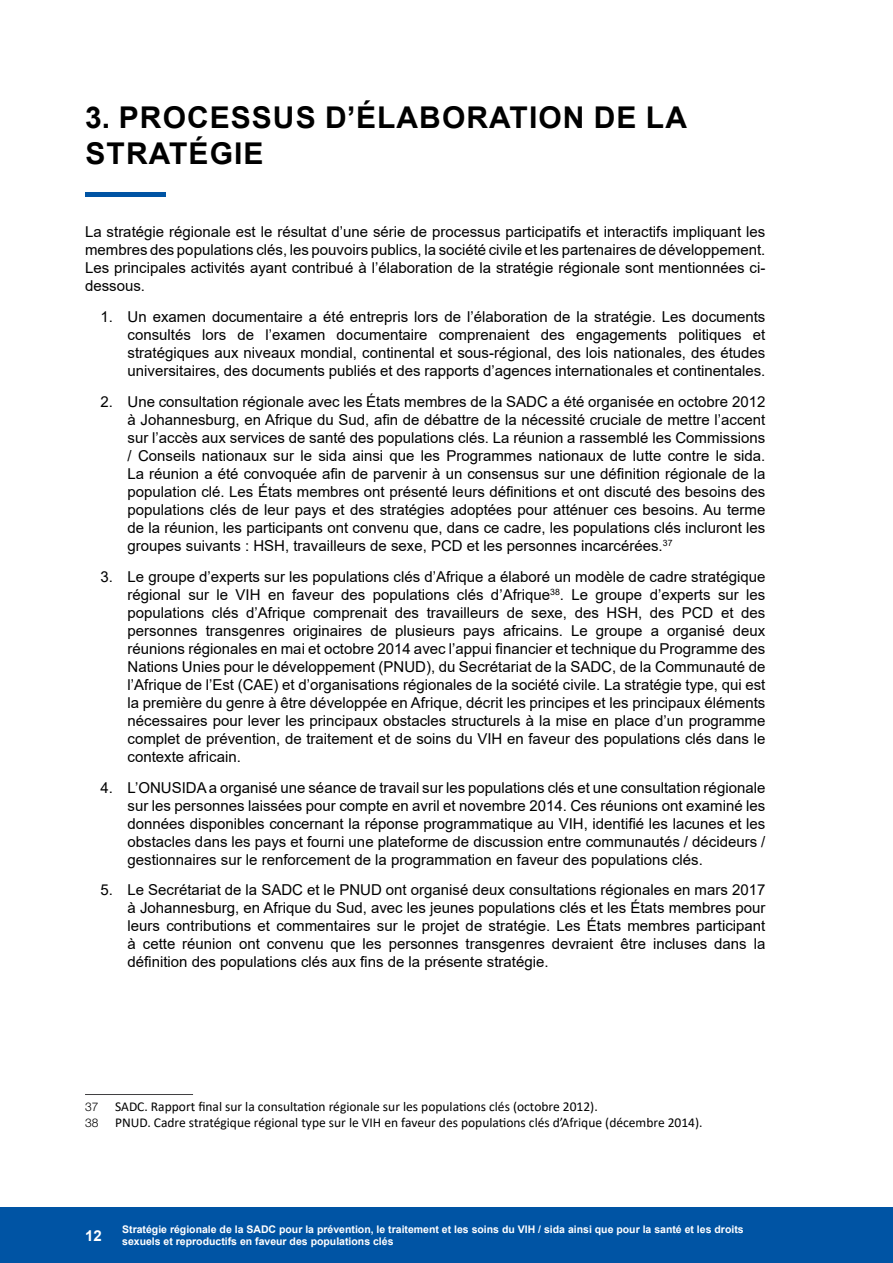
<style>
.page{position:relative;width:893px;height:1263px;background:#fff}
.page>*{position:absolute;margin:0;border:0;box-sizing:border-box;transform-origin:0 0}
.t1{font:700 30px/36px "Arial";letter-spacing:.035em;color:#000}
.t2{font:15px/18px "Arial";color:#000;text-align:justify}
.t3{font:700 15px "Arial";color:#fff}
.t4{font:13.5px/16.2px "Calibri";color:#000}
.t5{font:700 10.5px/12.6px "Arial";color:#fff}
.s1{font-family:"Helvetica Neue LT Std";font-weight:300;font-size:12px}
</style>
<div class="page">
<div style="left:0;top:1207px;width:893px;height:56px;background:#0054a4"></div>
<hr style="left:85px;top:193px;width:81px;height:4px;background:#0054a4">
<hr style="left:85px;top:1094px;width:108px;height:1px;background:#414042">
<h1 class="t1" style="left:85px;top:100px;width:603px">3. PROCESSUS D’ÉLABORATION DE LA<br>STRATÉGIE</h1>
<p class="t2" style="left:85px;top:223px;width:682px">La stratégie régionale est le résultat d’une série de processus participatifs et interactifs impliquant les membres des populations clés, les pouvoirs publics, la société civile et les partenaires de développement.<br>Les principales activités ayant contribué à l’élaboration de la stratégie régionale sont mentionnées ci&shy;dessous.</p>
<p class="t2" style="left:128px;top:308px;width:639px;text-indent:-27px">1. Un examen documentaire a été entrepris lors de l’élaboration de la stratégie. Les documents consultés lors de l’examen documentaire comprenaient des engagements politiques et stratégiques aux niveaux mondial, continental et sous-régional, des lois nationales, des études universitaires, des documents publiés et des rapports d’agences internationales et continentales.</p>
<p class="t2" style="left:128px;top:393px;width:639px;text-indent:-27px">2. Une consultation régionale avec les États membres de la SADC a été organisée en octobre 2012 à Johannesburg, en Afrique du Sud, afin de débattre de la nécessité cruciale de mettre l’accent sur l’accès aux services de santé des populations clés. La réunion a rassemblé les Commissions / Conseils nationaux sur le sida ainsi que les Programmes nationaux de lutte contre le sida.<br>La réunion a été convoquée afin de parvenir à un consensus sur une définition régionale de la population clé. Les États membres ont présenté leurs définitions et ont discuté des besoins des populations clés de leur pays et des stratégies adoptées pour atténuer ces besoins. Au terme de la réunion, les participants ont convenu que, dans ce cadre, les populations clés incluront les groupes suivants : HSH, travailleurs de sexe, PCD et les personnes incarcérées.<sup>37</sup></p>
<p class="t2" style="left:128px;top:567px;width:639px;text-indent:-27px">3. Le groupe d’experts sur les populations clés d’Afrique a élaboré un modèle de cadre stratégique régional sur le VIH en faveur des populations clés d’Afrique<sup>38</sup>. Le groupe d’experts sur les populations clés d’Afrique comprenait des travailleurs de sexe, des HSH, des PCD et des personnes transgenres originaires de plusieurs pays africains. Le groupe a organisé deux réunions régionales en mai et octobre 2014 avec l’appui financier et technique du Programme des Nations Unies pour le développement (PNUD), du Secrétariat de la SADC, de la Communauté de l’Afrique de l’Est (CAE) et d’organisations régionales de la société civile. La stratégie type, qui est la première du genre à être développée en Afrique, décrit les principes et les principaux éléments nécessaires pour lever les principaux obstacles structurels à la mise en place d’un programme complet de prévention, de traitement et de soins du VIH en faveur des populations clés dans le contexte africain.</p>
<p class="t2" style="left:128px;top:778px;width:639px;text-indent:-27px">4. L’ONUSIDA a organisé une séance de travail sur les populations clés et une consultation régionale sur les personnes laissées pour compte en avril et novembre 2014. Ces réunions ont examiné les données disponibles concernant la réponse programmatique au VIH, identifié les lacunes et les obstacles dans les pays et fourni une plateforme de discussion entre communautés / décideurs / gestionnaires sur le renforcement de la programmation en faveur des populations clés.</p>
<p class="t2" style="left:128px;top:881px;width:639px;text-indent:-27px">5. Le Secrétariat de la SADC et le PNUD ont organisé deux consultations régionales en mars 2017 à Johannesburg, en Afrique du Sud, avec les jeunes populations clés et les États membres pour leurs contributions et commentaires sur le projet de stratégie. Les États membres participant à cette réunion ont convenu que les personnes transgenres devraient être incluses dans la définition des populations clés aux fins de la présente stratégie.</p>
<p class="t4" style="left:85px;top:1098px;width:619px"><span class="s1">37</span> SADC. Rapport final sur la consultation régionale sur les populations clés (octobre 2012).<br><span class="s1">38</span> PNUD. Cadre stratégique régional type sur le VIH en faveur des populations clés d’Afrique (décembre 2014).</p>
<p class="t3" style="left:85px;top:1225px;width:18px">12</p>
<p class="t5" style="left:122px;top:1223px;width:623px">Stratégie régionale de la SADC pour la prévention, le traitement et les soins du VIH / sida ainsi que pour la santé et les droits sexuels et reproductifs en faveur des populations clés</p>
</div>
